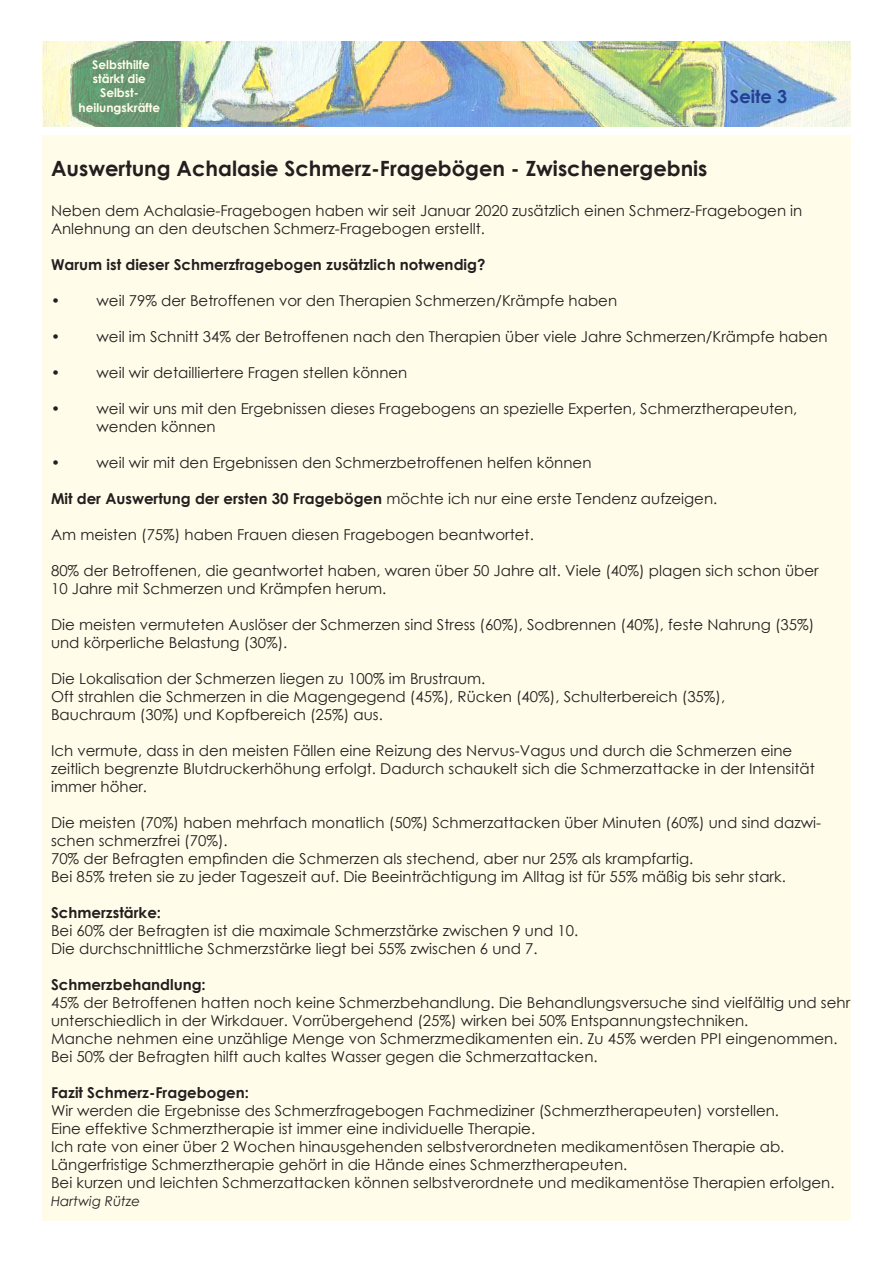
<style>
.page{position:relative;width:893px;height:1263px;background:#fff}
.page>*{position:absolute;margin:0;border:0;box-sizing:border-box;transform-origin:0 0}
.t1{font:700 21px "Century Gothic";color:#231f20}
.t2{font:700 18px "Century Gothic";color:#253f8e}
.t3{font:15px/18px "Century Gothic";color:#231f20}
.t4{font:700 15px "Century Gothic";color:#231f20}
.t5{font:italic 13.5px "Century Gothic";color:#231f20}
.t6{font:700 12px/14.4px "Century Gothic";color:#fffde9;text-align:center}
.s1{font-weight:700}
</style>
<div class="page">
<img style="left:43px;top:42px;width:807px;height:85px">
<div style="left:43px;top:135px;width:807px;height:1085px;background:#fffde9"></div>
<p class="t6" style="left:79px;top:56px;width:83px">Selbsthilfe stärkt die<br>Selbst&shy;heilungskräfte</p>
<p class="t2" style="left:730px;top:82px;width:59px">Seite 3</p>
<h1 class="t1" style="left:51px;top:153px;width:658px">Auswertung Achalasie Schmerz-Fragebögen - Zwischenergebnis</h1>
<p class="t3" style="left:51px;top:201px;width:753px">Neben dem Achalasie-Fragebogen haben wir seit Januar 2020 zusätzlich einen Schmerz-Fragebogen in<br>Anlehnung an den deutschen Schmerz-Fragebogen erstellt.</p>
<p class="t4" style="left:51px;top:253px;width:436px">Warum ist dieser Schmerzfragebogen zusätzlich notwendig?</p>
<p class="t3" style="left:51px;top:291px;width:11px">•</p>
<p class="t3" style="left:97px;top:291px;width:522px">weil 79% der Betroffenen vor den Therapien Schmerzen/Krämpfe haben</p>
<p class="t3" style="left:51px;top:327px;width:11px">•</p>
<p class="t3" style="left:97px;top:327px;width:733px">weil im Schnitt 34% der Betroffenen nach den Therapien über viele Jahre Schmerzen/Krämpfe haben</p>
<p class="t3" style="left:51px;top:363px;width:11px">•</p>
<p class="t3" style="left:97px;top:363px;width:312px">weil wir detailliertere Fragen stellen können</p>
<p class="t3" style="left:51px;top:399px;width:11px">•</p>
<p class="t3" style="left:97px;top:399px;width:702px">weil wir uns mit den Ergebnissen dieses Fragebogens an spezielle Experten, Schmerztherapeuten, wenden können</p>
<p class="t3" style="left:51px;top:453px;width:11px">•</p>
<p class="t3" style="left:97px;top:453px;width:496px">weil wir mit den Ergebnissen den Schmerzbetroffenen helfen können</p>
<p class="t3" style="left:51px;top:489px;width:668px"><span class="s1">Mit der Auswertung der ersten 30 Fragebögen</span> möchte ich nur eine erste Tendenz aufzeigen.</p>
<p class="t3" style="left:51px;top:525px;width:484px">Am meisten (75%) haben Frauen diesen Fragebogen beantwortet.</p>
<p class="t3" style="left:51px;top:561px;width:769px">80% der Betroffenen, die geantwortet haben, waren über 50 Jahre alt. Viele (40%) plagen sich schon über<br>10 Jahre mit Schmerzen und Krämpfen herum.</p>
<p class="t3" style="left:51px;top:615px;width:765px">Die meisten vermuteten Auslöser der Schmerzen sind Stress (60%), Sodbrennen (40%), feste Nahrung (35%) und körperliche Belastung (30%).</p>
<p class="t3" style="left:51px;top:669px;width:676px">Die Lokalisation der Schmerzen liegen zu 100% im Brustraum.<br>Oft strahlen die Schmerzen in die Magengegend (45%), Rücken (40%), Schulterbereich (35%),<br>Bauchraum (30%) und Kopfbereich (25%) aus.</p>
<p class="t3" style="left:51px;top:741px;width:765px">Ich vermute, dass in den meisten Fällen eine Reizung des Nervus-Vagus und durch die Schmerzen eine zeitlich begrenzte Blutdruckerhöhung erfolgt. Dadurch schaukelt sich die Schmerzattacke in der Intensität immer höher.</p>
<p class="t3" style="left:51px;top:813px;width:772px">Die meisten (70%) haben mehrfach monatlich (50%) Schmerzattacken über Minuten (60%) und sind dazwi&shy;schen schmerzfrei (70%).<br>70% der Befragten empfinden die Schmerzen als stechend, aber nur 25% als krampfartig.<br>Bei 85% treten sie zu jeder Tageszeit auf. Die Beeinträchtigung im Alltag ist für 55% mäßig bis sehr stark.</p>
<p class="t4" style="left:51px;top:901px;width:112px">Schmerzstärke:</p>
<p class="t3" style="left:51px;top:921px;width:529px">Bei 60% der Befragten ist die maximale Schmerzstärke zwischen 9 und 10.<br>Die durchschnittliche Schmerzstärke liegt bei 55% zwischen 6 und 7.</p>
<p class="t4" style="left:51px;top:973px;width:156px">Schmerzbehandlung:</p>
<p class="t3" style="left:51px;top:993px;width:801px">45% der Betroffenen hatten noch keine Schmerzbehandlung. Die Behandlungsversuche sind vielfältig und sehr unterschiedlich in der Wirkdauer. Vorrübergehend (25%) wirken bei 50% Entspannungstechniken.<br>Manche nehmen eine unzählige Menge von Schmerzmedikamenten ein. Zu 45% werden PPI eingenommen.<br>Bei 50% der Befragten hilft auch kaltes Wasser gegen die Schmerzattacken.</p>
<p class="t4" style="left:51px;top:1081px;width:199px">Fazit Schmerz-Fragebogen:</p>
<p class="t3" style="left:51px;top:1101px;width:785px">Wir werden die Ergebnisse des Schmerzfragebogen Fachmediziner (Schmerztherapeuten) vorstellen.<br>Eine effektive Schmerztherapie ist immer eine individuelle Therapie.<br>Ich rate von einer über 2 Wochen hinausgehenden selbstverordneten medikamentösen Therapie ab.<br>Längerfristige Schmerztherapie gehört in die Hände eines Schmerztherapeuten.<br>Bei kurzen und leichten Schmerzattacken können selbstverordnete und medikamentöse Therapien erfolgen.</p>
<p class="t5" style="left:51px;top:1191px;width:91px">Hartwig Rütze</p>
</div>
